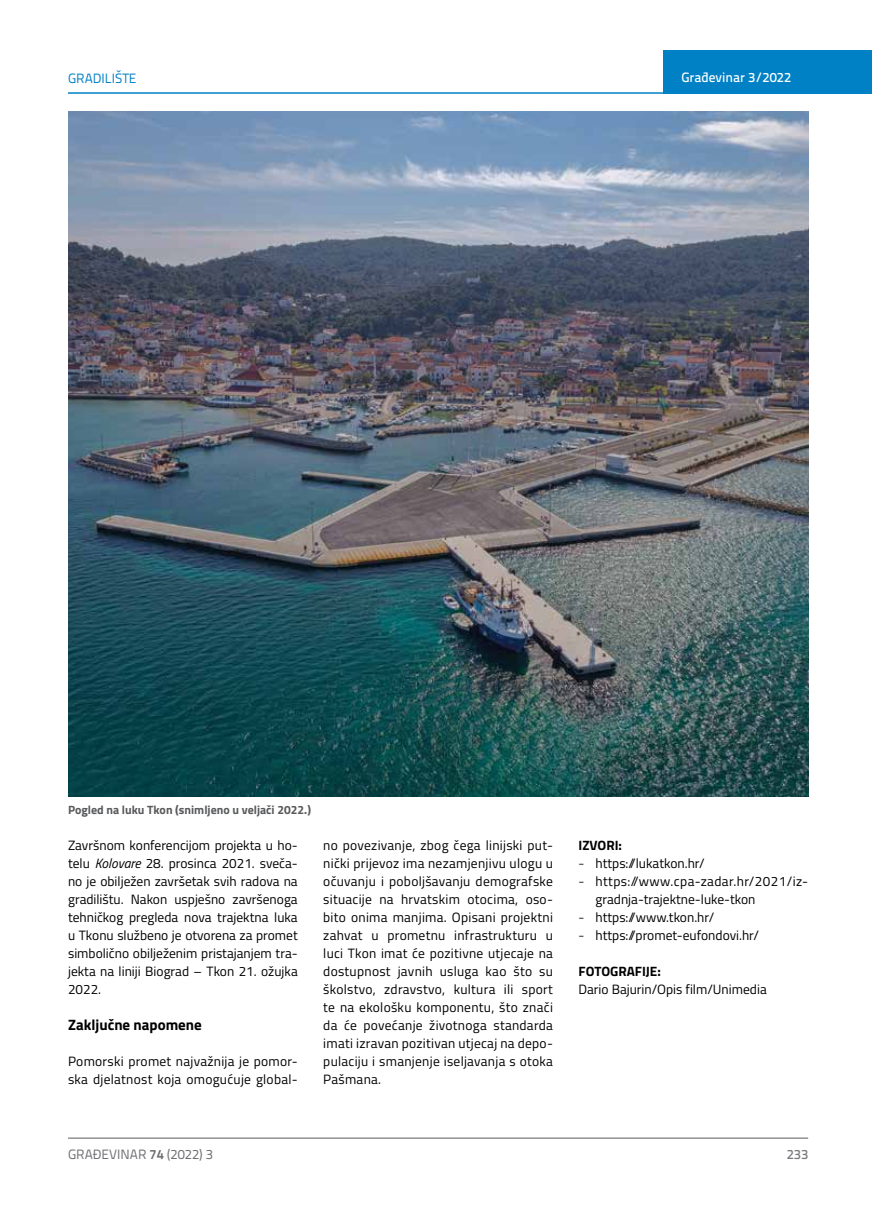
<style>
.page{position:relative;width:872px;height:1212px;background:#fff}
.page>*{position:absolute;margin:0;border:0;box-sizing:border-box;transform-origin:0 0}
.t1{font:700 15px "Titillium";color:#000}
.t2{font:13.5px/18px "Titillium";color:#000;text-align:justify}
.t3{font:13.5px/18px "Titillium";letter-spacing:.02em;color:#000}
.t4{font:13.5px "Titillium Text 22 L";color:#6d6e71}
.t5{font:700 13.5px "Titillium";color:#000}
.t6{font:500 13.5px "Titillium Text 22 L";color:#fff}
.t7{font:13.5px "Titillium Text 22 L";color:#0081c6}
.t8{font:500 13.5px "Titillium Text 22 L";color:#797a7d}
.t9{font:700 12px "Titillium";color:#58595b}
.s1{font-style:italic}
.s2{font-family:"Titillium Text 22 L";font-weight:300}
.s3{font-weight:700}
</style>
<div class="page">
<div style="left:663px;top:50px;width:209px;height:44px;background:#0081c6"></div>
<hr style="left:68px;top:92px;width:804px;height:2px;background:#0081c6">
<hr style="left:68px;top:1138px;width:740px;height:1px;background:#58595b">
<img style="left:68px;top:112px;width:740px;height:684px">
<p class="t7" style="left:68px;top:68px;width:70px">GRADILIŠTE</p>
<p class="t6" style="left:681px;top:67px;width:111px">Građevinar 3/2022</p>
<p class="t9" style="left:68px;top:801px;width:244px">Pogled na luku Tkon (snimljeno u veljači 2022.)</p>
<p class="t2" style="left:68px;top:836px;width:231px">Završnom konferencijom projekta u ho&shy;telu <span class="s1">Kolovare</span> 28. prosinca 2021. sveča&shy;no je obilježen završetak svih radova na gradilištu. Nakon uspješno završenoga tehničkog pregleda nova trajektna luka u Tkonu službeno je otvorena za promet simbolično obilježenim pristajanjem tra&shy;jekta na liniji Biograd – Tkon 21. ožujka 2022.</p>
<p class="t1" style="left:68px;top:1013px;width:135px">Zaključne napomene</p>
<p class="t3" style="left:68px;top:1052px;width:231px">Pomorski promet najvažnija je pomor&shy;ska djelatnost koja omogućuje global-</p>
<p class="t2" style="left:323px;top:836px;width:231px">no povezivanje, zbog čega linijski put&shy;nički prijevoz ima nezamjenjivu ulogu u očuvanju i poboljšavanju demografske situacije na hrvatskim otocima, oso&shy;bito onima manjima. Opisani projektni zahvat u prometnu infrastrukturu u luci Tkon imat će pozitivne utjecaje na dostupnost javnih usluga kao što su školstvo, zdravstvo, kultura ili sport te na ekološku komponentu, što znači da će povećanje životnoga standarda imati izravan pozitivan utjecaj na depo&shy;pulaciju i smanjenje iseljavanja s otoka Pašmana.</p>
<p class="t5" style="left:578px;top:835px;width:45px">IZVORI:</p>
<p class="t2" style="left:578px;top:854px;width:128px"><span class="s2">-</span> https://lukatkon.hr/</p>
<p class="t2" style="left:595px;top:872px;width:214px;text-indent:-17px"><span class="s2">-</span> https://www.cpa-zadar.hr/2021/iz&shy;gradnja-trajektne-luke-tkon</p>
<p class="t2" style="left:578px;top:908px;width:137px"><span class="s2">-</span> https://www.tkon.hr/</p>
<p class="t2" style="left:578px;top:926px;width:182px"><span class="s2">-</span> https://promet-eufondovi.hr/</p>
<p class="t5" style="left:578px;top:961px;width:84px">FOTOGRAFIJE:</p>
<p class="t2" style="left:578px;top:980px;width:190px">Dario Bajurin/Opis film/Unimedia</p>
<p class="t4" style="left:68px;top:1144px;width:146px">GRAĐEVINAR <span class="s3">74</span> (2022) 3</p>
<p class="t8" style="left:786px;top:1144px;width:23px">233</p>
</div>
